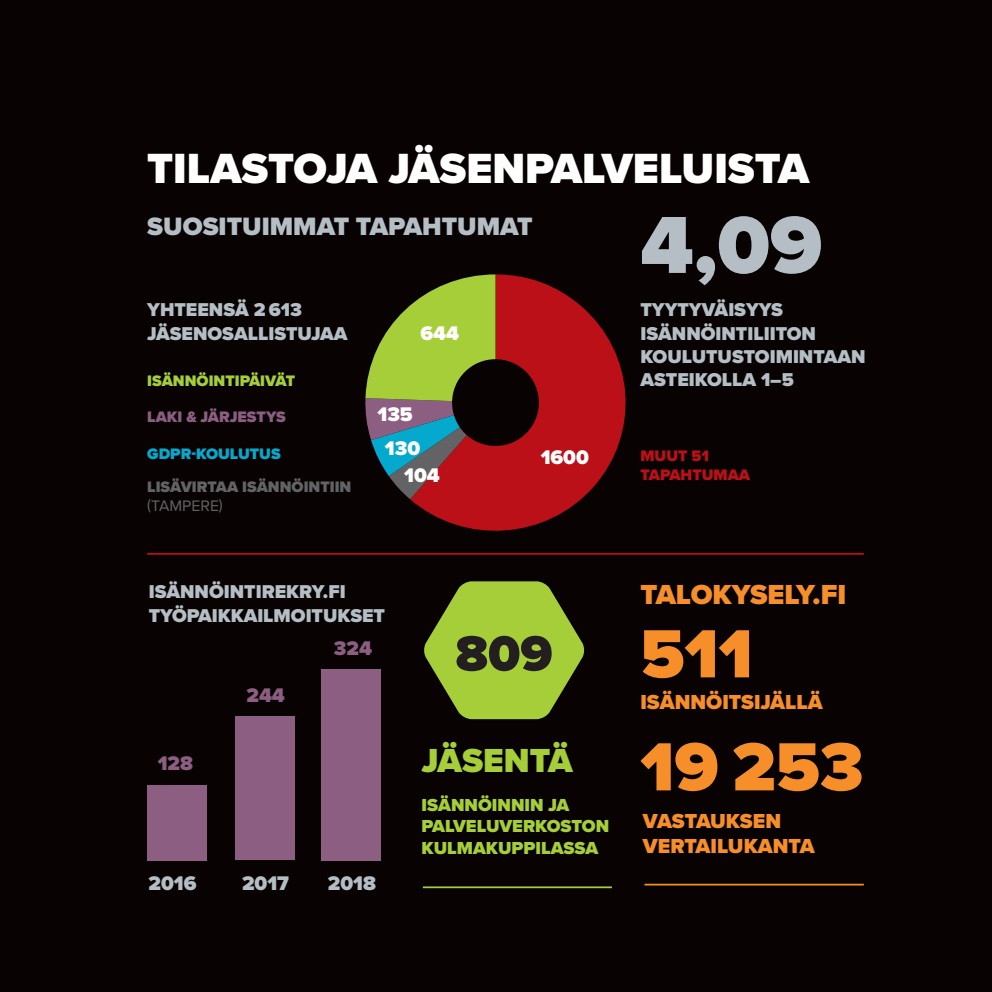
<style>
.page{position:relative;width:992px;height:992px;background:#fff}
.page>*{position:absolute;margin:0;border:0;box-sizing:border-box;transform-origin:0 0}
.t1{font:900 83.83px "Proxima Nova";color:#b4bec4}
.t2{font:900 70.52px "Proxima Nova";color:#f68e2a}
.t3{font:900 51.45px "Proxima Nova";color:#231f20}
.kannen_otsikko{font:900 43.75px "Proxima Nova";color:#fff}
.t4{font:900 34.48px "Proxima Nova";color:#a6ce39}
.t5{font:900 28.53px "Proxima Nova";color:#f68e2a}
.t6{font:900 26.07px "Proxima Nova";color:#b4bec4}
.t7{font:900 21px/25.2px "Proxima Nova";color:#f68e2a}
.MUSTA_TAULUKKO{font:900 20.47px "Proxima Nova";color:#fff}
.MUSTA_TAULUKKO-2{font:900 20.47px "Proxima Nova";color:#b4bec4}
.MUSTA_TAULUKKO-3{font:900 20.47px "Proxima Nova";color:#8b5e82}
.t8{font:900 19.25px/23.1px "Proxima Nova";color:#b4bec4}
.t9{font:900 18.03px/21.7px "Proxima Nova";color:#a6ce39}
.t10{font:900 15.75px/18.9px "Proxima Nova";color:#636366}
.t11{font:900 15.75px "Proxima Nova";color:#a6ce39}
.t12{font:900 15.75px/18.9px "Proxima Nova";color:#bb1018}
.t13{font:900 15.75px "Proxima Nova";color:#8b5e82}
.t14{font:900 15.75px "Proxima Nova";color:#04a9cd}
.s1{font-weight:400}
</style>
<div class="page">
<div style="left:0;top:0;width:991px;height:991px;background:#080302"></div>
<svg style="left:410px;top:274px;width:216px;height:257px;fill:#bb1018"></svg>
<svg style="left:365px;top:274px;width:130px;height:225px"></svg>
<div style="left:452px;top:359px;width:86px;height:87px;background:#080302;border-radius:50%"></div>
<div style="left:321px;top:669px;width:60px;height:191px;background:#8b5e82"></div>
<div style="left:235px;top:716px;width:59px;height:144px;background:#8b5e82"></div>
<div style="left:147px;top:784px;width:60px;height:76px;background:#8b5e82"></div>
<hr style="left:644px;top:883px;width:219px;height:2px;background:#f68e2a">
<hr style="left:147px;top:553px;width:716px;height:1px;background:#bb1018">
<svg style="left:424px;top:581px;width:160px;height:138px"></svg>
<hr style="left:423px;top:886px;width:188px;height:1px;background:#a6ce39">
<p class="kannen_otsikko" style="left:147px;top:142px;width:663px">TILASTOJA JÄSENPALVELUISTA</p>
<p class="t6" style="left:147px;top:210px;width:387px">SUOSITUIMMAT TAPAHTUMAT</p>
<p class="t8" style="left:147px;top:299px;width:202px">YHTEENSÄ 2 613<br>JÄSENOSALLISTUJAA</p>
<p class="t11" style="left:147px;top:370px;width:149px">ISÄNNÖINTIPÄIVÄT</p>
<p class="t13" style="left:147px;top:407px;width:140px">LAKI &amp; JÄRJESTYS</p>
<p class="t14" style="left:147px;top:444px;width:135px">GDPR-KOULUTUS</p>
<p class="t10" style="left:147px;top:478px;width:205px">LISÄVIRTAA ISÄNNÖINTIIN <span class="s1">(TAMPERE)</span></p>
<p class="MUSTA_TAULUKKO" style="left:420px;top:321px;width:40px">644</p>
<p class="MUSTA_TAULUKKO" style="left:377px;top:401px;width:37px">135</p>
<p class="MUSTA_TAULUKKO" style="left:385px;top:435px;width:37px">130</p>
<p class="MUSTA_TAULUKKO" style="left:404px;top:463px;width:37px">104</p>
<p class="t8" style="left:149px;top:581px;width:198px">ISÄNNÖINTIREKRY.FI</p>
<p class="t8" style="left:149px;top:604px;width:238px">TYÖPAIKKAILMOITUKSET</p>
<p class="MUSTA_TAULUKKO" style="left:540px;top:445px;width:50px">1600</p>
<p class="MUSTA_TAULUKKO-3" style="left:158px;top:750px;width:37px">128</p>
<p class="MUSTA_TAULUKKO-2" style="left:148px;top:870px;width:49px">2016</p>
<p class="MUSTA_TAULUKKO-3" style="left:246px;top:683px;width:40px">244</p>
<p class="MUSTA_TAULUKKO-3" style="left:334px;top:635px;width:40px">324</p>
<p class="MUSTA_TAULUKKO-2" style="left:242px;top:870px;width:48px">2017</p>
<p class="MUSTA_TAULUKKO-2" style="left:328px;top:870px;width:50px">2018</p>
<p class="t3" style="left:455px;top:622px;width:98px">809</p>
<p class="t4" style="left:421px;top:739px;width:153px">JÄSENTÄ</p>
<p class="t9" style="left:421px;top:794px;width:189px">ISÄNNÖINNIN JA<br>PALVELUVERKOSTON<br>KULMAKUPPILASSA</p>
<p class="t1" style="left:640px;top:194px;width:183px">4,09</p>
<p class="t8" style="left:640px;top:299px;width:226px">TYYTYVÄISYYS<br>ISÄNNÖINTILIITON<br>KOULUTUSTOIMINTAAN<br>ASTEIKOLLA 1–5</p>
<p class="t12" style="left:640px;top:447px;width:111px">MUUT 51<br>TAPAHTUMAA</p>
<p class="t5" style="left:640px;top:577px;width:207px">TALOKYSELY.FI</p>
<p class="t2" style="left:640px;top:611px;width:114px">511</p>
<p class="t7" style="left:640px;top:690px;width:184px">ISÄNNÖITSIJÄLLÄ</p>
<p class="t2" style="left:640px;top:724px;width:224px">19 253</p>
<p class="t7" style="left:642px;top:809px;width:173px">VASTAUKSEN<br>VERTAILUKANTA</p>
</div>
